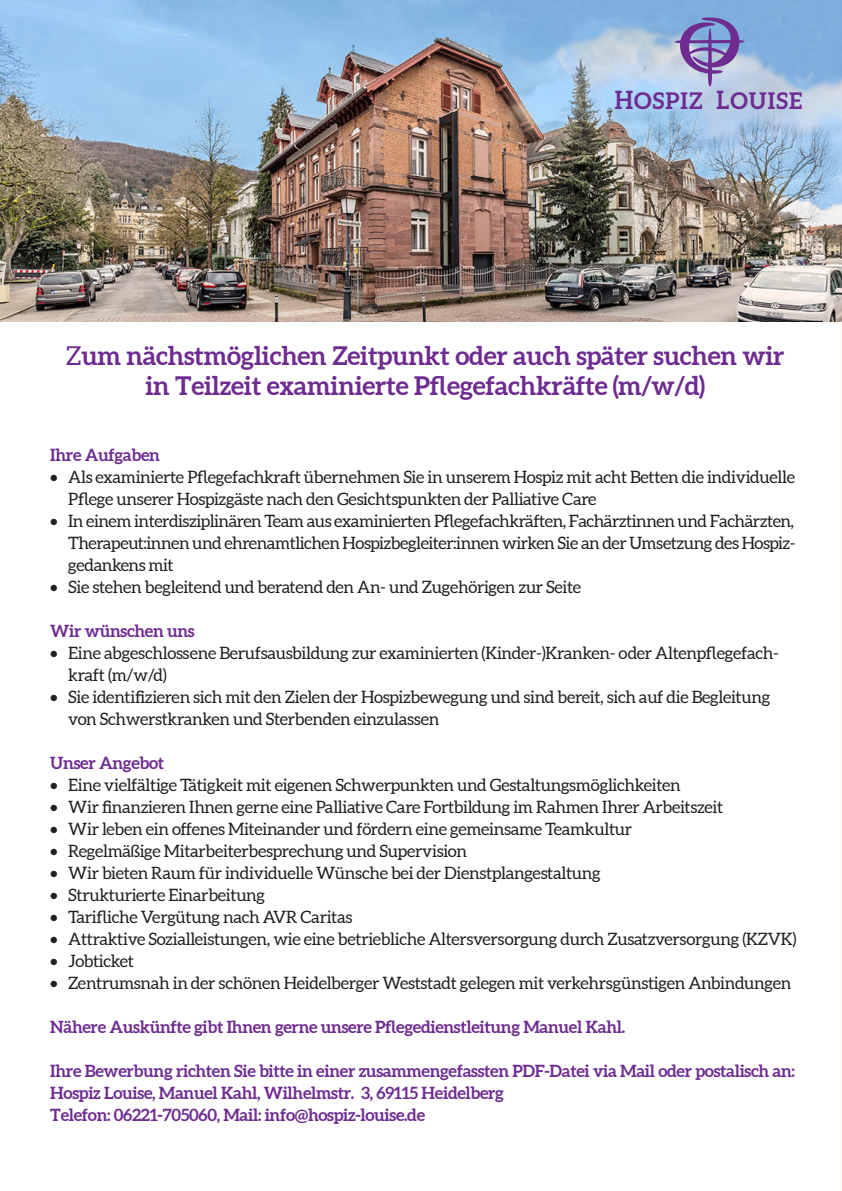
<style>
.page{position:relative;width:842px;height:1191px;background:#fff}
.page>*{position:absolute;margin:0;border:0;box-sizing:border-box;transform-origin:0 0}
.t1{font:700 26px "Aleo";letter-spacing:-.01em;color:#6e2c91}
.t2{font:700 23px "Aleo";letter-spacing:.045em;color:#6e2c91}
.t3{font:17px/22px "Aleo";letter-spacing:-.02em;color:#231f20}
.t4{font:700 17px "Aleo";letter-spacing:-.02em;color:#6e2c91}
.s1{font-size:25.3px}
.s2{font-weight:400}
</style>
<div class="page">
<img style="left:0;top:0;width:842px;height:321px">
<svg style="left:675px;top:18px;width:69px;height:68px"></svg>
<p class="t2" style="left:615px;top:87px;width:189px"><span class="s1">H</span>OSPIZ <span class="s1">L</span>OUISE</p>
<p class="t1" style="left:66px;top:339px;width:720px"><span class="s2">Z</span>um nächstmöglichen Zeitpunkt oder auch später suchen wir</p>
<p class="t1" style="left:145px;top:369px;width:561px">in Teilzeit examinierte Pflegefachkräfte (m/w/d)</p>
<p class="t4" style="left:50px;top:444px;width:111px">Ihre Aufgaben</p>
<p class="t3" style="left:68px;top:467px;width:728px;text-indent:-18px">• Als examinierte Pflegefachkraft übernehmen Sie in unserem Hospiz mit acht Betten die individuelle<br>Pflege unserer Hospizgäste nach den Gesichtspunkten der Palliative Care</p>
<p class="t3" style="left:68px;top:511px;width:729px;text-align:justify;text-indent:-18px">• In einem interdisziplinären Team aus examinierten Pflegefachkräften, Fachärztinnen und Fachärzten, Therapeut:innen und ehrenamtlichen Hospizbegleiter:innen wirken Sie an der Umsetzung des Hospiz&shy;gedankens mit</p>
<p class="t3" style="left:50px;top:577px;width:532px">• Sie stehen begleitend und beratend den An- und Zugehörigen zur Seite</p>
<p class="t4" style="left:50px;top:620px;width:146px">Wir wünschen uns</p>
<p class="t3" style="left:68px;top:643px;width:712px;text-indent:-18px">• Eine abgeschlossene Berufsausbildung zur examinierten (Kinder-)Kranken- oder Altenpflegefach&shy;kraft (m/w/d)</p>
<p class="t3" style="left:68px;top:687px;width:703px;text-indent:-18px">• Sie identifizieren sich mit den Zielen der Hospizbewegung und sind bereit, sich auf die Begleitung von Schwerstkranken und Sterbenden einzulassen</p>
<p class="t4" style="left:50px;top:752px;width:115px">Unser Angebot</p>
<p class="t3" style="left:50px;top:775px;width:632px">• Eine vielfältige Tätigkeit mit eigenen Schwerpunkten und Gestaltungsmöglichkeiten</p>
<p class="t3" style="left:50px;top:797px;width:674px">• Wir finanzieren Ihnen gerne eine Palliative Care Fortbildung im Rahmen Ihrer Arbeitszeit</p>
<p class="t3" style="left:50px;top:819px;width:583px">• Wir leben ein offenes Miteinander und fördern eine gemeinsame Teamkultur</p>
<p class="t3" style="left:50px;top:841px;width:418px">• Regelmäßige Mitarbeiterbesprechung und Supervision</p>
<p class="t3" style="left:50px;top:863px;width:552px">• Wir bieten Raum für individuelle Wünsche bei der Dienstplangestaltung</p>
<p class="t3" style="left:50px;top:885px;width:216px">• Strukturierte Einarbeitung</p>
<p class="t3" style="left:50px;top:907px;width:304px">• Tarifliche Vergütung nach AVR Caritas</p>
<p class="t3" style="left:50px;top:929px;width:748px">• Attraktive Sozialleistungen, wie eine betriebliche Altersversorgung durch Zusatzversorgung (KZVK)</p>
<p class="t3" style="left:50px;top:951px;width:85px">• Jobticket</p>
<p class="t3" style="left:50px;top:973px;width:743px">• Zentrumsnah in der schönen Heidelberger Weststadt gelegen mit verkehrsgünstigen Anbindungen</p>
<p class="t4" style="left:50px;top:1016px;width:576px">Nähere Auskünfte gibt Ihnen gerne unsere Pflegedienstleitung Manuel Kahl.</p>
<p class="t4" style="left:50px;top:1060px;width:746px">Ihre Bewerbung richten Sie bitte in einer zusammengefassten PDF-Datei via Mail oder postalisch an:</p>
<p class="t4" style="left:50px;top:1082px;width:455px">Hospiz Louise, Manuel Kahl, Wilhelmstr. 3, 69115 Heidelberg</p>
<p class="t4" style="left:50px;top:1104px;width:376px">Telefon: 06221-705060, Mail: info@hospiz-louise.de</p>
</div>
